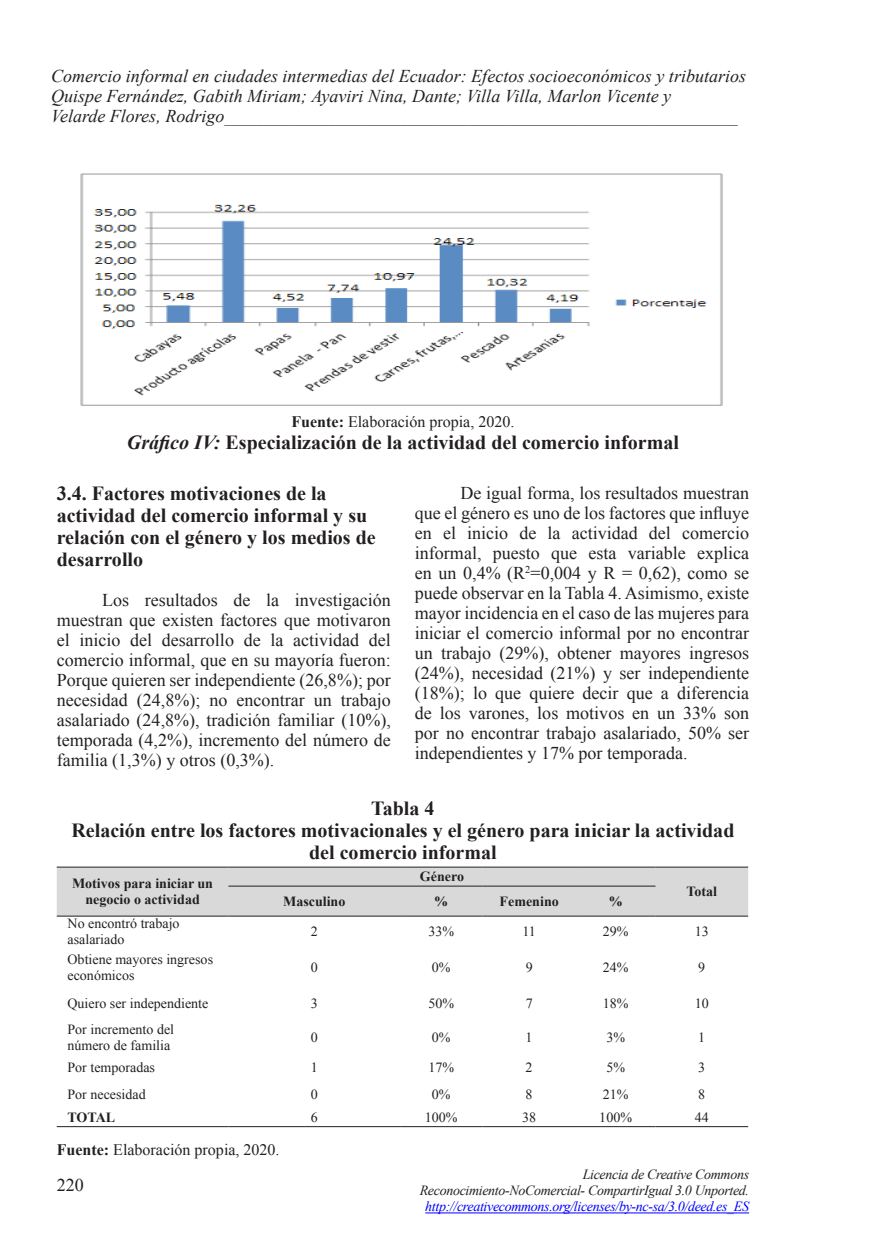
<style>
.page{position:relative;width:874px;height:1259px;background:#fff}
.page>*{position:absolute;margin:0;border:0;box-sizing:border-box;transform-origin:0 0}
.t1{font:700 20px/22px "Times New Roman";color:#231f20}
.t2{font:18px/20px "Times New Roman";color:#231f20;text-align:justify}
.t3{font:italic 18px/20px "Times New Roman";color:#231f20}
.t4{font:16px "Times New Roman";color:#231f20}
.t5{font:14px/16px "Times New Roman";color:#231f20}
.t6{font:italic 14px/16px "Times New Roman";letter-spacing:-.025em;color:#231f20;text-align:right}
.t7{font:700 14px/16px "Times New Roman";color:#231f20;text-align:center}
.t8{font:italic 14px "Times New Roman";letter-spacing:-.025em;color:#00f}
.s1{font-weight:700}
.s2{font-style:italic}
</style>
<div class="page">
<hr style="left:425px;top:1212px;width:323px;height:1px;background:#00f">
<img style="left:80px;top:173px;width:643px;height:233px">
<div style="left:57px;top:867px;width:690px;height:48px;background:#d9d9d9"></div>
<hr style="left:57px;top:866px;width:171px;height:1px;background:#231f20">
<hr style="left:228px;top:866px;width:172px;height:1px;background:#231f20">
<hr style="left:400px;top:866px;width:82px;height:1px;background:#231f20">
<hr style="left:482px;top:866px;width:93px;height:1px;background:#231f20">
<hr style="left:575px;top:866px;width:80px;height:1px;background:#231f20">
<hr style="left:655px;top:866px;width:92px;height:1px;background:#231f20">
<hr style="left:57px;top:1126px;width:171px;height:1px;background:#231f20">
<hr style="left:228px;top:1126px;width:172px;height:1px;background:#231f20">
<hr style="left:400px;top:1126px;width:82px;height:1px;background:#231f20">
<hr style="left:482px;top:1126px;width:93px;height:1px;background:#231f20">
<hr style="left:575px;top:1126px;width:80px;height:1px;background:#231f20">
<hr style="left:655px;top:1126px;width:92px;height:1px;background:#231f20">
<hr style="left:228px;top:885px;width:172px;height:1px;background:#231f20">
<hr style="left:400px;top:885px;width:82px;height:1px;background:#231f20">
<hr style="left:482px;top:885px;width:93px;height:1px;background:#231f20">
<hr style="left:575px;top:885px;width:80px;height:1px;background:#231f20">
<hr style="left:57px;top:915px;width:171px;height:1px;background:#231f20">
<hr style="left:228px;top:915px;width:172px;height:1px;background:#231f20">
<hr style="left:400px;top:915px;width:82px;height:1px;background:#231f20">
<hr style="left:482px;top:915px;width:93px;height:1px;background:#231f20">
<hr style="left:575px;top:915px;width:80px;height:1px;background:#231f20">
<hr style="left:655px;top:915px;width:92px;height:1px;background:#231f20">
<p class="t3" style="left:51px;top:65px;width:696px">Comercio informal en ciudades intermedias del Ecuador: Efectos socioeconómicos y tributarios<br>Quispe Fernández, Gabith Miriam; Ayaviri Nina, Dante; Villa Villa, Marlon Vicente y<br>Velarde Flores, Rodrigo_________________________________________________________</p>
<p class="t4" style="left:291px;top:411px;width:224px"><span class="s1">Fuente:</span> Elaboración propia, 2020.</p>
<p class="t1" style="left:127px;top:431px;width:553px"><span class="s2">Gráfico IV:</span> Especialización de la actividad del comercio informal</p>
<p class="t1" style="left:57px;top:481px;width:320px">3.4. Factores motivaciones de la actividad del comercio informal y su relación con el género y los medios de desarrollo</p>
<p class="t2" style="left:57px;top:589px;width:335px;text-indent:45px">Los resultados de la investigación muestran que existen factores que motivaron el inicio del desarrollo de la actividad del comercio informal, que en su mayoría fueron:<br>Porque quieren ser independiente (26,8%); por necesidad (24,8%); no encontrar un trabajo asalariado (24,8%), tradición familiar (10%), temporada (4,2%), incremento del número de familia (1,3%) y otros (0,3%).</p>
<p class="t1" style="left:71px;top:796px;width:664px;text-align:center">Tabla 4<br>Relación entre los factores motivacionales y el género para iniciar la actividad del comercio informal</p>
<p class="t7" style="left:72px;top:875px;width:142px">Motivos para iniciar un negocio o actividad</p>
<p class="t2" style="left:415px;top:482px;width:335px;text-indent:45px">De igual forma, los resultados muestran que el género es uno de los factores que influye en el inicio de la actividad del comercio informal, puesto que esta variable explica en un 0,4% (R<sup>2</sup>=0,004 y R = 0,62), como se puede observar en la Tabla 4. Asimismo, existe mayor incidencia en el caso de las mujeres para iniciar el comercio informal por no encontrar un trabajo (29%), obtener mayores ingresos (24%), necesidad (21%) y ser independiente (18%); lo que quiere decir que a diferencia de los varones, los motivos en un 33% son por no encontrar trabajo asalariado, 50% ser independientes y 17% por temporada.</p>
<p class="t7" style="left:419px;top:868px;width:46px">Género</p>
<p class="t7" style="left:686px;top:883px;width:32px">Total</p>
<p class="t7" style="left:283px;top:893px;width:64px">Masculino</p>
<p class="t7" style="left:434px;top:893px;width:15px">%</p>
<p class="t7" style="left:499px;top:893px;width:61px">Femenino</p>
<p class="t7" style="left:608px;top:893px;width:15px">%</p>
<p class="t5" style="left:67px;top:915px;width:113px">No encontró trabajo asalariado</p>
<p class="t5" style="left:310px;top:923px;width:8px">2</p>
<p class="t5" style="left:428px;top:923px;width:27px">33%</p>
<p class="t5" style="left:522px;top:923px;width:15px">11</p>
<p class="t5" style="left:602px;top:923px;width:27px">29%</p>
<p class="t5" style="left:694px;top:923px;width:15px">13</p>
<p class="t5" style="left:67px;top:951px;width:147px">Obtiene mayores ingresos económicos</p>
<p class="t5" style="left:310px;top:959px;width:8px">0</p>
<p class="t5" style="left:431px;top:959px;width:20px">0%</p>
<p class="t5" style="left:525px;top:959px;width:8px">9</p>
<p class="t5" style="left:602px;top:959px;width:27px">24%</p>
<p class="t5" style="left:698px;top:959px;width:8px">9</p>
<p class="t5" style="left:67px;top:995px;width:142px">Quiero ser independiente</p>
<p class="t5" style="left:310px;top:995px;width:8px">3</p>
<p class="t5" style="left:428px;top:995px;width:27px">50%</p>
<p class="t5" style="left:525px;top:995px;width:8px">7</p>
<p class="t5" style="left:602px;top:995px;width:27px">18%</p>
<p class="t5" style="left:694px;top:995px;width:15px">10</p>
<p class="t5" style="left:67px;top:1021px;width:108px">Por incremento del número de familia</p>
<p class="t5" style="left:310px;top:1029px;width:8px">0</p>
<p class="t5" style="left:431px;top:1029px;width:20px">0%</p>
<p class="t5" style="left:525px;top:1029px;width:8px">1</p>
<p class="t5" style="left:606px;top:1029px;width:20px">3%</p>
<p class="t5" style="left:698px;top:1029px;width:8px">1</p>
<p class="t5" style="left:67px;top:1059px;width:89px">Por temporadas</p>
<p class="t5" style="left:310px;top:1059px;width:8px">1</p>
<p class="t5" style="left:428px;top:1059px;width:27px">17%</p>
<p class="t5" style="left:525px;top:1059px;width:8px">2</p>
<p class="t5" style="left:606px;top:1059px;width:20px">5%</p>
<p class="t5" style="left:698px;top:1059px;width:8px">3</p>
<p class="t5" style="left:67px;top:1086px;width:80px">Por necesidad</p>
<p class="t5" style="left:310px;top:1086px;width:8px">0</p>
<p class="t5" style="left:431px;top:1086px;width:20px">0%</p>
<p class="t5" style="left:525px;top:1086px;width:8px">8</p>
<p class="t5" style="left:602px;top:1086px;width:27px">21%</p>
<p class="t5" style="left:698px;top:1086px;width:8px">8</p>
<p class="t7" style="left:67px;top:1109px;width:49px">TOTAL</p>
<p class="t5" style="left:310px;top:1109px;width:8px">6</p>
<p class="t5" style="left:424px;top:1109px;width:34px">100%</p>
<p class="t5" style="left:522px;top:1109px;width:15px">38</p>
<p class="t5" style="left:599px;top:1109px;width:34px">100%</p>
<p class="t5" style="left:694px;top:1109px;width:15px">44</p>
<p class="t4" style="left:57px;top:1139px;width:224px"><span class="s1">Fuente:</span> Elaboración propia, 2020.</p>
<p class="t2" style="left:57px;top:1175px;width:28px">220</p>
<p class="t6" style="left:419px;top:1166px;width:331px">Licencia de Creative Commons<br>Reconocimiento-NoComercial- CompartirIgual 3.0 Unported.</p>
<p class="t8" style="left:425px;top:1197px;width:325px">http://creativecommons.org/licenses/by-nc-sa/3.0/deed.es_ES</p>
</div>
